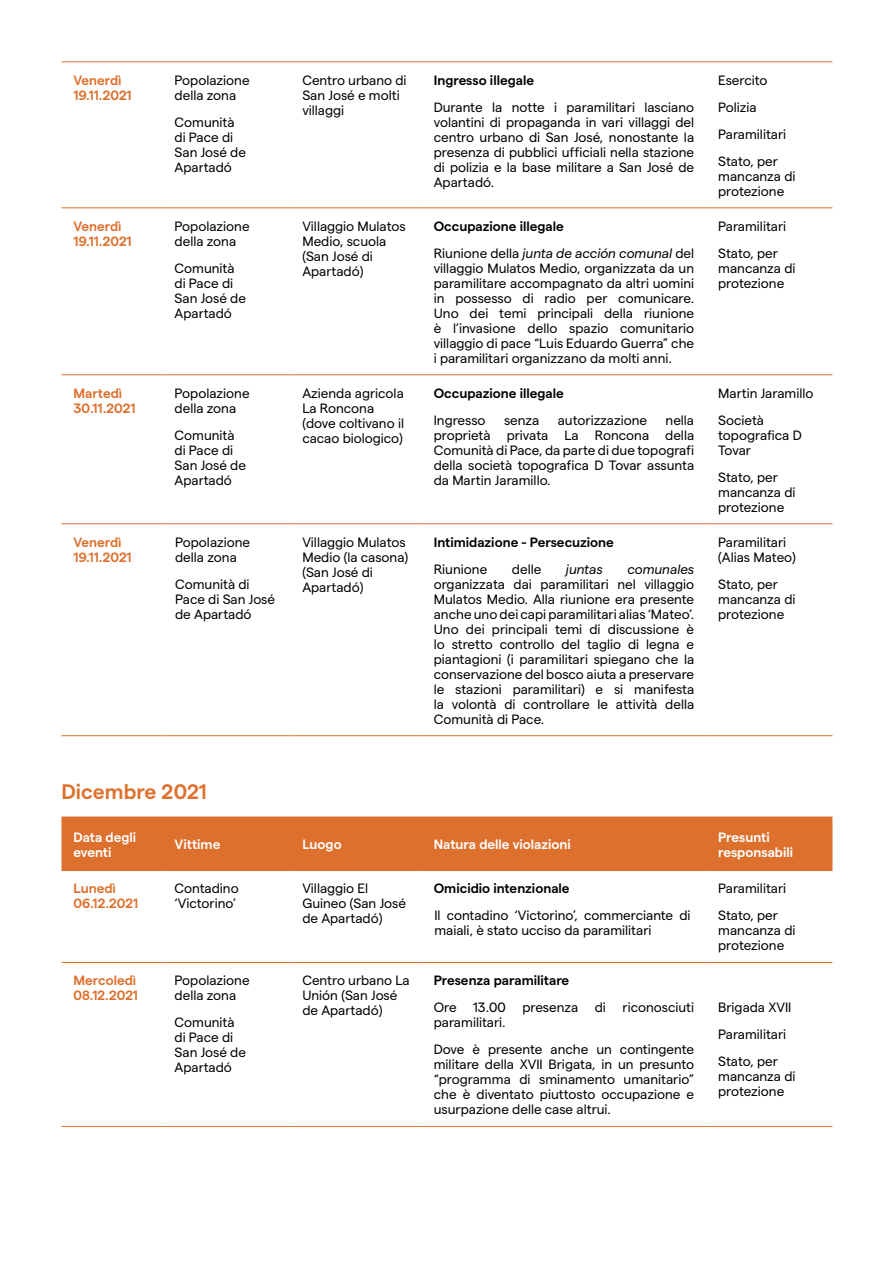
<style>
.page{position:relative;width:894px;height:1263px;background:#fff}
.page>*{position:absolute;margin:0;border:0;box-sizing:border-box;transform-origin:0 0}
.t1{font:600 21px "Matter";color:#dd702d}
.Default{font:13.5px/15px "Matter";color:#000}
.t2{font:600 13.5px "Matter";color:#000}
.t3{font:600 13.5px/15px "Matter";color:#dd702d}
.t4{font:600 13.5px/15px "Matter";color:#fff}
.Default-2{font:italic 13.5px "Matter";color:#000}
.s1{font-style:italic}
</style>
<div class="page">
<hr style="left:62px;top:62px;width:101px;height:1px;background:#dd702d">
<hr style="left:163px;top:62px;width:127px;height:1px;background:#dd702d">
<hr style="left:290px;top:62px;width:132px;height:1px;background:#dd702d">
<hr style="left:422px;top:62px;width:284px;height:1px;background:#dd702d">
<hr style="left:706px;top:62px;width:126px;height:1px;background:#dd702d">
<hr style="left:62px;top:207px;width:101px;height:1px;background:#dd702d">
<hr style="left:163px;top:207px;width:127px;height:1px;background:#dd702d">
<hr style="left:290px;top:207px;width:132px;height:1px;background:#dd702d">
<hr style="left:422px;top:207px;width:284px;height:1px;background:#dd702d">
<hr style="left:706px;top:207px;width:126px;height:1px;background:#dd702d">
<hr style="left:62px;top:374px;width:101px;height:1px;background:#dd702d">
<hr style="left:163px;top:374px;width:127px;height:1px;background:#dd702d">
<hr style="left:290px;top:374px;width:132px;height:1px;background:#dd702d">
<hr style="left:422px;top:374px;width:284px;height:1px;background:#dd702d">
<hr style="left:706px;top:374px;width:126px;height:1px;background:#dd702d">
<hr style="left:62px;top:523px;width:101px;height:1px;background:#dd702d">
<hr style="left:163px;top:523px;width:127px;height:1px;background:#dd702d">
<hr style="left:290px;top:523px;width:132px;height:1px;background:#dd702d">
<hr style="left:422px;top:523px;width:284px;height:1px;background:#dd702d">
<hr style="left:706px;top:523px;width:126px;height:1px;background:#dd702d">
<hr style="left:62px;top:735px;width:101px;height:1px;background:#dd702d">
<hr style="left:163px;top:735px;width:127px;height:1px;background:#dd702d">
<hr style="left:290px;top:735px;width:132px;height:1px;background:#dd702d">
<hr style="left:422px;top:735px;width:284px;height:1px;background:#dd702d">
<hr style="left:706px;top:735px;width:126px;height:1px;background:#dd702d">
<div style="left:62px;top:816px;width:770px;height:54px;background:#dd702d"></div>
<hr style="left:62px;top:870px;width:101px;height:1px;background:#dd702d">
<hr style="left:163px;top:870px;width:127px;height:1px;background:#dd702d">
<hr style="left:290px;top:870px;width:132px;height:1px;background:#dd702d">
<hr style="left:422px;top:870px;width:284px;height:1px;background:#dd702d">
<hr style="left:706px;top:870px;width:126px;height:1px;background:#dd702d">
<hr style="left:62px;top:962px;width:101px;height:1px;background:#dd702d">
<hr style="left:163px;top:962px;width:127px;height:1px;background:#dd702d">
<hr style="left:290px;top:962px;width:132px;height:1px;background:#dd702d">
<hr style="left:422px;top:962px;width:284px;height:1px;background:#dd702d">
<hr style="left:706px;top:962px;width:126px;height:1px;background:#dd702d">
<hr style="left:62px;top:1126px;width:101px;height:1px;background:#dd702d">
<hr style="left:163px;top:1126px;width:127px;height:1px;background:#dd702d">
<hr style="left:290px;top:1126px;width:132px;height:1px;background:#dd702d">
<hr style="left:422px;top:1126px;width:284px;height:1px;background:#dd702d">
<hr style="left:706px;top:1126px;width:126px;height:1px;background:#dd702d">
<p class="t3" style="left:74px;top:71px;width:60px">Venerdì<br>19.11.2021</p>
<p class="Default" style="left:175px;top:71px;width:77px">Popolazione della zona</p>
<p class="Default" style="left:175px;top:113px;width:73px">Comunità di Pace di<br>San José de<br>Apartadó</p>
<p class="t3" style="left:74px;top:217px;width:60px">Venerdì<br>19.11.2021</p>
<p class="Default" style="left:175px;top:217px;width:77px">Popolazione della zona</p>
<p class="Default" style="left:175px;top:259px;width:73px">Comunità di Pace di<br>San José de<br>Apartadó</p>
<p class="t3" style="left:74px;top:384px;width:64px">Martedì<br>30.11.2021</p>
<p class="Default" style="left:175px;top:384px;width:77px">Popolazione della zona</p>
<p class="Default" style="left:175px;top:426px;width:73px">Comunità di Pace di<br>San José de<br>Apartadó</p>
<p class="t3" style="left:74px;top:533px;width:60px">Venerdì<br>19.11.2021</p>
<p class="Default" style="left:175px;top:533px;width:77px">Popolazione della zona</p>
<p class="Default" style="left:175px;top:575px;width:101px">Comunità di<br>Pace di San José de Apartadó</p>
<p class="Default" style="left:302px;top:71px;width:106px">Centro urbano di<br>San José e molti villaggi</p>
<p class="t2" style="left:434px;top:70px;width:102px">Ingresso illegale</p>
<p class="Default" style="left:434px;top:98px;width:262px;text-align:justify">Durante la notte i paramilitari lasciano volantini di propaganda in vari villaggi del centro urbano di San José, nonostante la presenza di pubblici ufficiali nella stazione di polizia e la base militare a San José de Apartadó.</p>
<p class="Default" style="left:302px;top:217px;width:105px">Villaggio Mulatos<br>Medio, scuola (San José di<br>Apartadó)</p>
<p class="t2" style="left:434px;top:216px;width:132px">Occupazione illegale</p>
<p class="Default" style="left:434px;top:244px;width:262px;text-align:justify">Riunione della <span class="s1">junta de acción comunal</span> del villaggio Mulatos Medio, organizzata da un paramilitare accompagnato da altri uomini in possesso di radio per comunicare.<br>Uno dei temi principali della riunione è l’invasione dello spazio comunitario villaggio di pace “Luis Eduardo Guerra” che i paramilitari organizzano da molti anni.</p>
<p class="Default" style="left:302px;top:384px;width:103px">Azienda agricola<br>La Roncona (dove coltivano il cacao biologico)</p>
<p class="t2" style="left:434px;top:383px;width:132px">Occupazione illegale</p>
<p class="Default" style="left:434px;top:411px;width:53px">Ingresso</p>
<p class="Default" style="left:504px;top:411px;width:37px">senza</p>
<p class="Default" style="left:558px;top:411px;width:91px">autorizzazione</p>
<p class="Default" style="left:434px;top:411px;width:262px;text-align:justify;text-indent:232px">nella proprietà privata La Roncona della Comunità di Pace, da parte di due topografi della società topografica D Tovar assunta da Martin Jaramillo.</p>
<p class="Default" style="left:302px;top:533px;width:107px">Villaggio Mulatos<br>Medio (la casona) (San José di<br>Apartadó)</p>
<p class="t2" style="left:434px;top:532px;width:182px">Intimidazione - Persecuzione</p>
<p class="Default" style="left:434px;top:560px;width:55px">Riunione</p>
<p class="Default" style="left:512px;top:560px;width:31px">delle</p>
<p class="Default-2" style="left:566px;top:559px;width:38px">juntas</p>
<p class="Default" style="left:434px;top:560px;width:262px;text-align:justify;text-indent:194px"><span class="s1">comunales </span>organizzata dai paramilitari nel villaggio Mulatos Medio. Alla riunione era presente anche uno dei capi paramilitari alias ‘Mateo’.<br>Uno dei principali temi di discussione è lo stretto controllo del taglio di legna e piantagioni (i paramilitari spiegano che la conservazione del bosco aiuta a preservare le stazioni paramilitari) e si manifesta la volontà di controllare le attività della Comunità di Pace.</p>
<p class="Default" style="left:718px;top:71px;width:51px">Esercito</p>
<p class="Default" style="left:718px;top:98px;width:40px">Polizia</p>
<p class="Default" style="left:718px;top:125px;width:70px">Paramilitari</p>
<p class="Default" style="left:718px;top:152px;width:79px">Stato, per mancanza di protezione</p>
<p class="Default" style="left:718px;top:217px;width:70px">Paramilitari</p>
<p class="Default" style="left:718px;top:244px;width:79px">Stato, per mancanza di protezione</p>
<p class="Default" style="left:718px;top:384px;width:97px">Martin Jaramillo</p>
<p class="Default" style="left:718px;top:411px;width:85px">Società topografica D<br>Tovar</p>
<p class="Default" style="left:718px;top:468px;width:79px">Stato, per mancanza di protezione</p>
<p class="Default" style="left:718px;top:533px;width:79px">Paramilitari (Alias Mateo)</p>
<p class="Default" style="left:718px;top:575px;width:79px">Stato, per mancanza di protezione</p>
<p class="t1" style="left:62px;top:776px;width:147px">Dicembre 2021</p>
<p class="t4" style="left:74px;top:828px;width:64px">Data degli eventi</p>
<p class="t4" style="left:175px;top:836px;width:47px">Vittime</p>
<p class="t4" style="left:302px;top:836px;width:41px">Luogo</p>
<p class="t4" style="left:434px;top:836px;width:139px">Natura delle violazioni</p>
<p class="t4" style="left:718px;top:828px;width:76px">Presunti responsabili</p>
<p class="t3" style="left:74px;top:880px;width:66px">Lunedì<br>06.12.2021</p>
<p class="Default" style="left:175px;top:880px;width:66px">Contadino ‘Victorino’</p>
<p class="Default" style="left:302px;top:880px;width:105px">Villaggio El<br>Guineo (San José de Apartadó)</p>
<p class="t2" style="left:434px;top:879px;width:137px">Omicidio intenzionale</p>
<p class="Default" style="left:718px;top:880px;width:70px">Paramilitari</p>
<p class="Default" style="left:718px;top:907px;width:79px">Stato, per mancanza di protezione</p>
<p class="Default" style="left:434px;top:907px;width:258px">Il contadino ‘Victorino’, commerciante di maiali, è stato ucciso da paramilitari</p>
<p class="t3" style="left:74px;top:972px;width:64px">Mercoledì</p>
<p class="t3" style="left:74px;top:987px;width:66px">08.12.2021</p>
<p class="Default" style="left:175px;top:972px;width:77px">Popolazione della zona</p>
<p class="Default" style="left:175px;top:1014px;width:73px">Comunità di Pace di<br>San José de<br>Apartadó</p>
<p class="Default" style="left:302px;top:972px;width:109px">Centro urbano La<br>Unión (San José de Apartadó)</p>
<p class="t2" style="left:434px;top:971px;width:137px">Presenza paramilitare</p>
<p class="Default" style="left:434px;top:999px;width:262px">Ore 13.00 presenza di riconosciuti paramilitari.</p>
<p class="Default" style="left:434px;top:1041px;width:262px;text-align:justify">Dove è presente anche un contingente militare della XVII Brigata, in un presunto “programma di sminamento umanitario” che è diventato piuttosto occupazione e usurpazione delle case altrui.</p>
<p class="Default" style="left:718px;top:999px;width:75px">Brigada XVII</p>
<p class="Default" style="left:718px;top:1026px;width:70px">Paramilitari</p>
<p class="Default" style="left:718px;top:1053px;width:79px">Stato, per mancanza di protezione</p>
</div>
